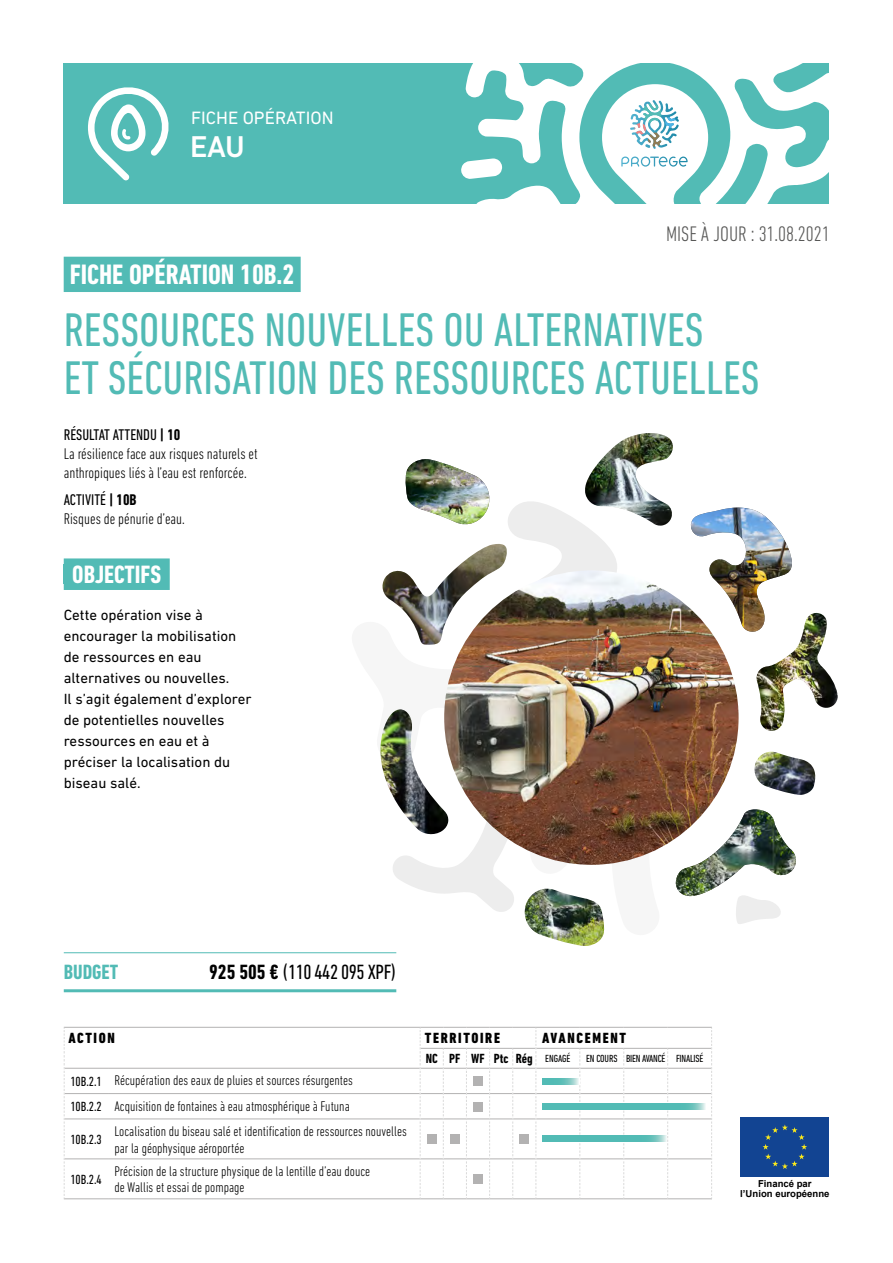
<style>
.page{position:relative;width:893px;height:1263px;background:#fff}
.page>*{position:absolute;margin:0;border:0;box-sizing:border-box;transform-origin:0 0}
.t1{font:condensed 48px/48px "DIN Next LT Pro";color:#52bbb5}
.t2{font:500 30.6px "DIN Next LT Pro";color:#fff}
.t3{font:700 condensed 28.65px "DIN Next LT Pro";color:#fff}
.t4{font:700 condensed 25.5px "DIN Next LT Pro";color:#fff}
.t5{font:300 condensed 21.45px "DIN Next LT Pro";color:#575756}
.t6{font:condensed 21px "DIN Next LT Pro";letter-spacing:-.02em;color:#000}
.t7{font:700 condensed 21px "DIN Next LT Pro";color:#52bbb5}
.t8{font:18.15px "DIN Next LT Pro";color:#fff}
.t9{font:300 condensed 15.75px/18.9px "DIN Next LT Pro";color:#000}
.t10{font:15px/21px "DIN Next LT Pro";color:#000}
.t11{font:800 condensed 15px "DIN Next LT Pro";letter-spacing:.11em;color:#000}
.t12{font:300 condensed 14.25px/16.5px "DIN Next LT Pro";color:#000}
.t13{font:700 condensed 13.5px "DIN Next LT Pro";color:#000}
.t14{font:condensed 13.5px "DIN Next LT Pro";color:#000}
.t15{font:condensed 10.5px "DIN Next LT Pro";letter-spacing:-.02em;color:#000}
.t16{font:700 9.6px/9.6px "Arial";color:#000;text-align:center}
.s1{font-weight:400}
.s2{font-weight:700}
.s3{font-weight:400;font-size:10.5px}
.s4{font-weight:400;font-size:13.5px}
</style>
<div class="page">
<div style="left:64px;top:64px;width:765px;height:140px;background:#52bbb5"></div>
<svg style="left:461px;top:64px;width:368px;height:140px"></svg>
<svg style="left:631px;top:100px;width:25px;height:34px"></svg>
<svg style="left:621px;top:157px;width:67px;height:10px"></svg>
<svg style="left:88px;top:87px;width:81px;height:93px"></svg>
<div style="left:741px;top:1117px;width:88px;height:59px;background:#124492"></div>
<svg style="left:763px;top:1124px;width:44px;height:45px"></svg>
<hr style="left:64px;top:952px;width:332px;height:1px;background:#52bbb5">
<hr style="left:64px;top:989px;width:332px;height:3px;background:#52bbb5">
<div style="left:64px;top:558px;width:106px;height:32px;background:#52bbb5"></div>
<svg style="left:393px;top:789px;width:261px;height:123px"></svg>
<img style="left:381px;top:762px;width:68px;height:74px">
<svg style="left:736px;top:897px;width:45px;height:27px"></svg>
<img style="left:675px;top:809px;width:121px;height:88px">
<img style="left:444px;top:570px;width:295px;height:295px;border-radius:147px">
<img style="left:690px;top:507px;width:148px;height:224px">
<img style="left:690px;top:508px;width:102px;height:123px">
<img style="left:380px;top:433px;width:294px;height:329px">
<img style="left:404px;top:459px;width:86px;height:66px">
<img style="left:524px;top:889px;width:81px;height:57px">
<img style="left:754px;top:752px;width:62px;height:43px">
<div style="left:64px;top:257px;width:237px;height:35px;background:#52bbb5"></div>
<hr style="left:64px;top:1027px;width:44px;height:1px;background:#b3b2b2">
<hr style="left:108px;top:1027px;width:312px;height:1px;background:#b3b2b2">
<hr style="left:536px;top:1027px;width:44px;height:1px;background:#b3b2b2">
<hr style="left:580px;top:1027px;width:44px;height:1px;background:#b3b2b2">
<hr style="left:624px;top:1027px;width:44px;height:1px;background:#b3b2b2">
<hr style="left:668px;top:1027px;width:44px;height:1px;background:#b3b2b2">
<hr style="left:536px;top:1048px;width:44px;height:1px;background:#b3b2b2">
<hr style="left:580px;top:1048px;width:44px;height:1px;background:#b3b2b2">
<hr style="left:624px;top:1048px;width:44px;height:1px;background:#b3b2b2">
<hr style="left:668px;top:1048px;width:43px;height:1px;background:#b3b2b2">
<hr style="left:65px;top:1068px;width:43px;height:1px;background:#b3b2b2">
<hr style="left:108px;top:1068px;width:312px;height:1px;background:#b3b2b2">
<hr style="left:536px;top:1068px;width:43px;height:1px;background:#b3b2b2">
<hr style="left:580px;top:1068px;width:43px;height:1px;background:#b3b2b2">
<hr style="left:624px;top:1068px;width:43px;height:1px;background:#b3b2b2">
<hr style="left:668px;top:1068px;width:43px;height:1px;background:#b3b2b2">
<hr style="left:65px;top:1093px;width:43px;height:1px;background:#b3b2b2">
<hr style="left:108px;top:1093px;width:312px;height:1px;background:#b3b2b2">
<hr style="left:536px;top:1093px;width:43px;height:1px;background:#b3b2b2">
<hr style="left:580px;top:1093px;width:43px;height:1px;background:#b3b2b2">
<hr style="left:624px;top:1093px;width:43px;height:1px;background:#b3b2b2">
<hr style="left:668px;top:1093px;width:43px;height:1px;background:#b3b2b2">
<hr style="left:65px;top:1118px;width:43px;height:1px;background:#b3b2b2">
<hr style="left:108px;top:1118px;width:312px;height:1px;background:#b3b2b2">
<hr style="left:536px;top:1118px;width:43px;height:1px;background:#b3b2b2">
<hr style="left:580px;top:1118px;width:43px;height:1px;background:#b3b2b2">
<hr style="left:624px;top:1118px;width:43px;height:1px;background:#b3b2b2">
<hr style="left:668px;top:1118px;width:43px;height:1px;background:#b3b2b2">
<hr style="left:65px;top:1158px;width:43px;height:1px;background:#b3b2b2">
<hr style="left:108px;top:1158px;width:312px;height:1px;background:#b3b2b2">
<hr style="left:536px;top:1158px;width:43px;height:1px;background:#b3b2b2">
<hr style="left:580px;top:1158px;width:43px;height:1px;background:#b3b2b2">
<hr style="left:624px;top:1158px;width:43px;height:1px;background:#b3b2b2">
<hr style="left:668px;top:1158px;width:43px;height:1px;background:#b3b2b2">
<hr style="left:64px;top:1198px;width:44px;height:1px;background:#b3b2b2">
<hr style="left:108px;top:1198px;width:312px;height:1px;background:#b3b2b2">
<hr style="left:536px;top:1198px;width:44px;height:1px;background:#b3b2b2">
<hr style="left:580px;top:1198px;width:44px;height:1px;background:#b3b2b2">
<hr style="left:624px;top:1198px;width:44px;height:1px;background:#b3b2b2">
<hr style="left:668px;top:1198px;width:44px;height:1px;background:#b3b2b2">
<svg style="left:420px;top:1027px;width:117px;height:172px"></svg>
<svg style="left:623px;top:1049px;width:1px;height:149px"></svg>
<svg style="left:667px;top:1049px;width:1px;height:149px"></svg>
<svg style="left:711px;top:1028px;width:1px;height:170px"></svg>
<svg style="left:579px;top:1049px;width:1px;height:149px"></svg>
<svg style="left:64px;top:1028px;width:1px;height:170px"></svg>
<div style="left:473px;top:1077px;width:10px;height:9px;background:#b3b2b2"></div>
<div style="left:473px;top:1102px;width:10px;height:9px;background:#b3b2b2"></div>
<div style="left:427px;top:1135px;width:9px;height:9px;background:#b3b2b2"></div>
<div style="left:450px;top:1135px;width:9px;height:9px;background:#b3b2b2"></div>
<div style="left:520px;top:1135px;width:9px;height:9px;background:#b3b2b2"></div>
<div style="left:473px;top:1175px;width:10px;height:9px;background:#b3b2b2"></div>
<svg style="left:542px;top:1103px;width:164px;height:6px"></svg>
<svg style="left:542px;top:1078px;width:37px;height:6px"></svg>
<svg style="left:542px;top:1135px;width:125px;height:7px"></svg>
<p class="t8" style="left:191px;top:107px;width:144px">FICHE OPÉRATION</p>
<h2 class="t2" style="left:190px;top:129px;width:56px">EAU</h2>
<h3 class="t3" style="left:70px;top:258px;width:226px">FICHE OPÉRATION 10B.2</h3>
<h3 class="t5" style="left:666px;top:222px;width:165px">MISE À JOUR : 31.08.2021</h3>
<h1 class="t1" style="left:64px;top:305px;width:697px">RESSOURCES NOUVELLES OU ALTERNATIVES<br>ET SÉCURISATION DES RESSOURCES ACTUELLES</h1>
<p class="t9" style="left:64px;top:425px;width:196px"><span class="s1">RÉSULTAT ATTENDU</span> <span class="s2">| 10<br></span>La résilience face aux risques naturels et anthropiques liés à l’eau est renforcée.</p>
<p class="t9" style="left:64px;top:490px;width:123px"><span class="s1">ACTIVITÉ</span> <span class="s2">| 10B<br></span>Risques de pénurie d’eau.</p>
<h3 class="t4" style="left:72px;top:560px;width:90px">OBJECTIFS</h3>
<p class="t10" style="left:64px;top:604px;width:189px">Cette opération vise à encourager la mobilisation de ressources en eau alternatives ou nouvelles.<br>Il s’agit également d’explorer de potentielles nouvelles ressources en eau et à préciser la localisation du biseau salé.</p>
<h3 class="t7" style="left:64px;top:959px;width:56px">BUDGET</h3>
<h3 class="t6" style="left:209px;top:960px;width:189px"><span class="s2">925 505 €</span> (110 442 095 XPF)</h3>
<p class="t11" style="left:68px;top:1029px;width:48px">ACTION</p>
<p class="t11" style="left:425px;top:1029px;width:77px">TERRITOIRE</p>
<p class="t11" style="left:542px;top:1029px;width:85px">AVANCEMENT</p>
<p class="t13" style="left:426px;top:1050px;width:146px">NC PF WF Ptc Rég <span class="s3">ENGAGÉ</span></p>
<p class="t15" style="left:586px;top:1052px;width:119px">EN COURS BIEN AVANCÉ FINALISÉ</p>
<p class="t12" style="left:70px;top:1068px;width:284px;line-height:25.3px"><span class="s4">10B.2.1</span> Récupération des eaux de pluies et sources résurgentes<br><span class="s4">10B.2.2</span> Acquisition de fontaines à eau atmosphérique à Futuna</p>
<p class="t14" style="left:70px;top:1132px;width:33px">10B.2.3</p>
<p class="t12" style="left:114px;top:1123px;width:294px">Localisation du biseau salé et identification de ressources nouvelles par la géophysique aéroportée</p>
<p class="t14" style="left:70px;top:1172px;width:33px">10B.2.4</p>
<p class="t12" style="left:114px;top:1163px;width:257px">Précision de la structure physique de la lentille d’eau douce de Wallis et essai de pompage</p>
<p class="t16" style="left:740px;top:1179px;width:91px">Financé par<br>l’Union européenne</p>
</div>
